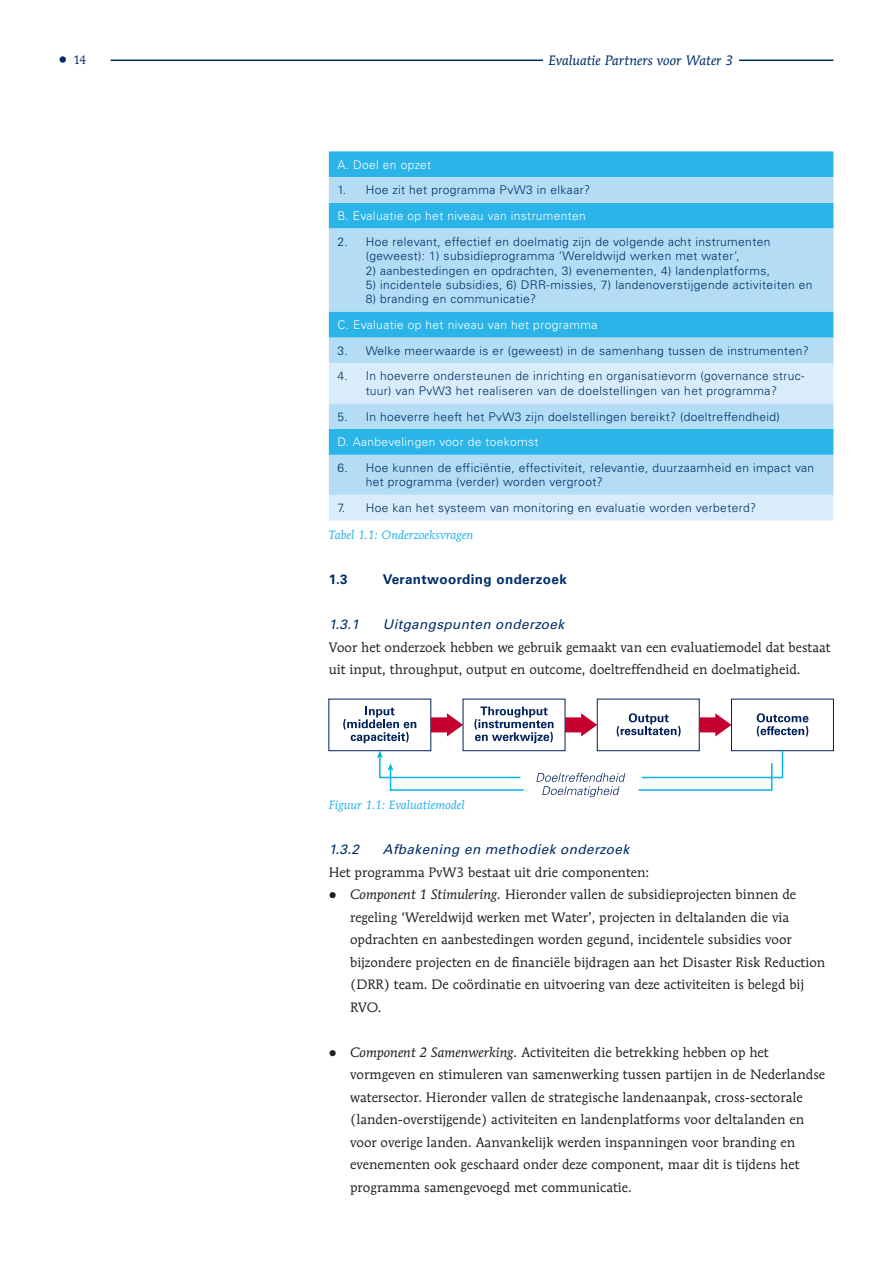
<style>
.page{position:relative;width:893px;height:1263px;background:#fff}
.page>*{position:absolute;margin:0;border:0;box-sizing:border-box;transform-origin:0 0}
.Brood{font:13.5px/22.5px "Mendoza Roman Std";color:#231f20}
.Kop3{font:italic 13.5px "Univers LT Std";letter-spacing:.03em;color:#002e68}
.t1{font:italic 13.5px "Mendoza Roman Std";color:#002e68}
.Kop2{font:700 13.5px "Univers LT Std";letter-spacing:.03em;color:#002e68}
.Tabel_inhoudscel{font:300 12px/14.4px "Univers LT Std";letter-spacing:.03em;color:#002e68}
.Tabel_inhoudscel-2{font:300 12px "Univers LT Std";letter-spacing:.03em;color:#fff}
.fotobijschrift{font:italic 12px "Mendoza Roman Std";color:#2bb4e8}
.t2{font:12px "Mendoza Roman Std";color:#002e68}
.s1{font-style:italic}
</style>
<div class="page">
<hr style="left:111px;top:60px;width:722px;height:1px;background:#002e68">
<div style="left:60px;top:56px;width:6px;height:7px;background:#002e68;border-radius:50%"></div>
<div style="left:543px;top:55px;width:196px;height:10px;background:#fff"></div>
<svg style="left:329px;top:151px;width:504px;height:369px;background:#84ceef"></svg>
<svg style="left:357px;top:363px;width:476px;height:157px;background:#acdcf4"></svg>
<div style="left:328px;top:699px;width:103px;height:52px;border:1px solid #00205b"></div>
<svg style="left:343px;top:706px;width:73px;height:37px"></svg>
<svg style="left:431px;top:713px;width:32px;height:23px"></svg>
<div style="left:463px;top:699px;width:102px;height:52px;border:1px solid #00205b"></div>
<svg style="left:565px;top:713px;width:32px;height:23px"></svg>
<div style="left:597px;top:699px;width:103px;height:52px;border:1px solid #00205b"></div>
<svg style="left:699px;top:713px;width:32px;height:23px"></svg>
<div style="left:731px;top:699px;width:103px;height:52px;border:1px solid #00205b"></div>
<svg style="left:474px;top:706px;width:79px;height:37px"></svg>
<svg style="left:617px;top:713px;width:64px;height:23px"></svg>
<svg style="left:757px;top:713px;width:51px;height:23px"></svg>
<svg style="left:536px;top:773px;width:89px;height:24px"></svg>
<svg style="left:377px;top:751px;width:148px;height:40px"></svg>
<svg style="left:637px;top:749px;width:147px;height:42px"></svg>
<p class="t2" style="left:73px;top:53px;width:15px">14</p>
<p class="t1" style="left:549px;top:52px;width:186px">Evaluatie Partners voor Water 3</p>
<p class="Tabel_inhoudscel-2" style="left:337px;top:157px;width:95px">A. Doel en opzet</p>
<p class="Tabel_inhoudscel" style="left:337px;top:183px;width:10px">1.</p>
<p class="Tabel_inhoudscel" style="left:366px;top:183px;width:226px">Hoe zit het programma PvW3 in elkaar?</p>
<p class="Tabel_inhoudscel-2" style="left:337px;top:209px;width:250px">B. Evaluatie op het niveau van instrumenten</p>
<p class="Tabel_inhoudscel" style="left:337px;top:234px;width:12px">2.</p>
<p class="Tabel_inhoudscel" style="left:366px;top:234px;width:406px">Hoe relevant, effectief en doelmatig zijn de volgende acht instrumenten (geweest): 1) subsidieprogramma ‘Wereldwijd werken met water’,</p>
<p class="Tabel_inhoudscel" style="left:366px;top:263px;width:406px">2) aanbestedingen en opdrachten, 3) evenementen, 4) landenplatforms,</p>
<p class="Tabel_inhoudscel" style="left:366px;top:277px;width:448px">5) incidentele subsidies, 6) DRR-missies, 7) landenoverstijgende activiteiten en</p>
<p class="Tabel_inhoudscel" style="left:366px;top:292px;width:172px">8) branding en communicatie?</p>
<p class="Tabel_inhoudscel-2" style="left:337px;top:318px;width:262px">C. Evaluatie op het niveau van het programma</p>
<p class="Tabel_inhoudscel" style="left:337px;top:343px;width:12px">3.</p>
<p class="Tabel_inhoudscel" style="left:366px;top:343px;width:444px">Welke meerwaarde is er (geweest) in de samenhang tussen de instrumenten?</p>
<p class="Tabel_inhoudscel" style="left:337px;top:369px;width:12px">4.</p>
<p class="Tabel_inhoudscel" style="left:366px;top:369px;width:440px">In hoeverre ondersteunen de inrichting en organisatievorm (governance struc&shy;tuur) van PvW3 het realiseren van de doelstellingen van het programma?</p>
<p class="Tabel_inhoudscel" style="left:337px;top:409px;width:12px">5.</p>
<p class="Tabel_inhoudscel" style="left:366px;top:409px;width:416px">In hoeverre heeft het PvW3 zijn doelstellingen bereikt? (doeltreffendheid)</p>
<p class="Tabel_inhoudscel-2" style="left:337px;top:435px;width:203px">D. Aanbevelingen voor de toekomst</p>
<p class="Tabel_inhoudscel" style="left:337px;top:460px;width:12px">6.</p>
<p class="Tabel_inhoudscel" style="left:366px;top:460px;width:450px">Hoe kunnen de efficiëntie, effectiviteit, relevantie, duurzaamheid en impact van het programma (verder) worden vergroot?</p>
<p class="Tabel_inhoudscel" style="left:337px;top:501px;width:9px">7.</p>
<p class="Tabel_inhoudscel" style="left:366px;top:501px;width:392px">Hoe kan het systeem van monitoring en evaluatie worden verbeterd?</p>
<p class="fotobijschrift" style="left:329px;top:527px;width:146px">Tabel 1.1: Onderzoeksvragen</p>
<p class="Kop2" style="left:329px;top:572px;width:20px">1.3</p>
<p class="Kop2" style="left:383px;top:572px;width:185px">Verantwoording onderzoek</p>
<p class="Kop3" style="left:329px;top:616px;width:32px">1.3.1</p>
<p class="Kop3" style="left:383px;top:616px;width:183px">Uitgangspunten onderzoek</p>
<p class="Brood" style="left:329px;top:636px;width:503px">Voor het onderzoek hebben we gebruik gemaakt van een evaluatiemodel dat bestaat uit input, throughput, output en outcome, doeltreffendheid en doelmatigheid.</p>
<p class="fotobijschrift" style="left:329px;top:797px;width:138px">Figuur 1.1: Evaluatiemodel</p>
<p class="Kop3" style="left:329px;top:841px;width:32px">1.3.2</p>
<p class="Kop3" style="left:383px;top:841px;width:248px">Afbakening en methodiek onderzoek</p>
<p class="Brood" style="left:329px;top:861px;width:322px">Het programma PvW3 bestaat uit drie componenten:</p>
<p class="Brood" style="left:350px;top:883px;width:477px"><span class="s1">Component 1 Stimulering.</span> Hieronder vallen de subsidieprojecten binnen de regeling ‘Wereldwijd werken met Water’, projecten in deltalanden die via opdrachten en aanbestedingen worden gegund, incidentele subsidies voor bijzondere projecten en de financiële bijdragen aan het Disaster Risk Reduction (DRR) team. De coördinatie en uitvoering van deze activiteiten is belegd bij RVO.</p>
<p class="Brood" style="left:350px;top:1041px;width:476px"><span class="s1">Component 2 Samenwerking.</span> Activiteiten die betrekking hebben op het vormgeven en stimuleren van samenwerking tussen partijen in de Nederlandse watersector. Hieronder vallen de strategische landenaanpak, cross-sectorale (landen-overstijgende) activiteiten en landenplatforms voor deltalanden en voor overige landen. Aanvankelijk werden inspanningen voor branding en evenementen ook geschaard onder deze component, maar dit is tijdens het programma samengevoegd met communicatie.</p>
</div>
